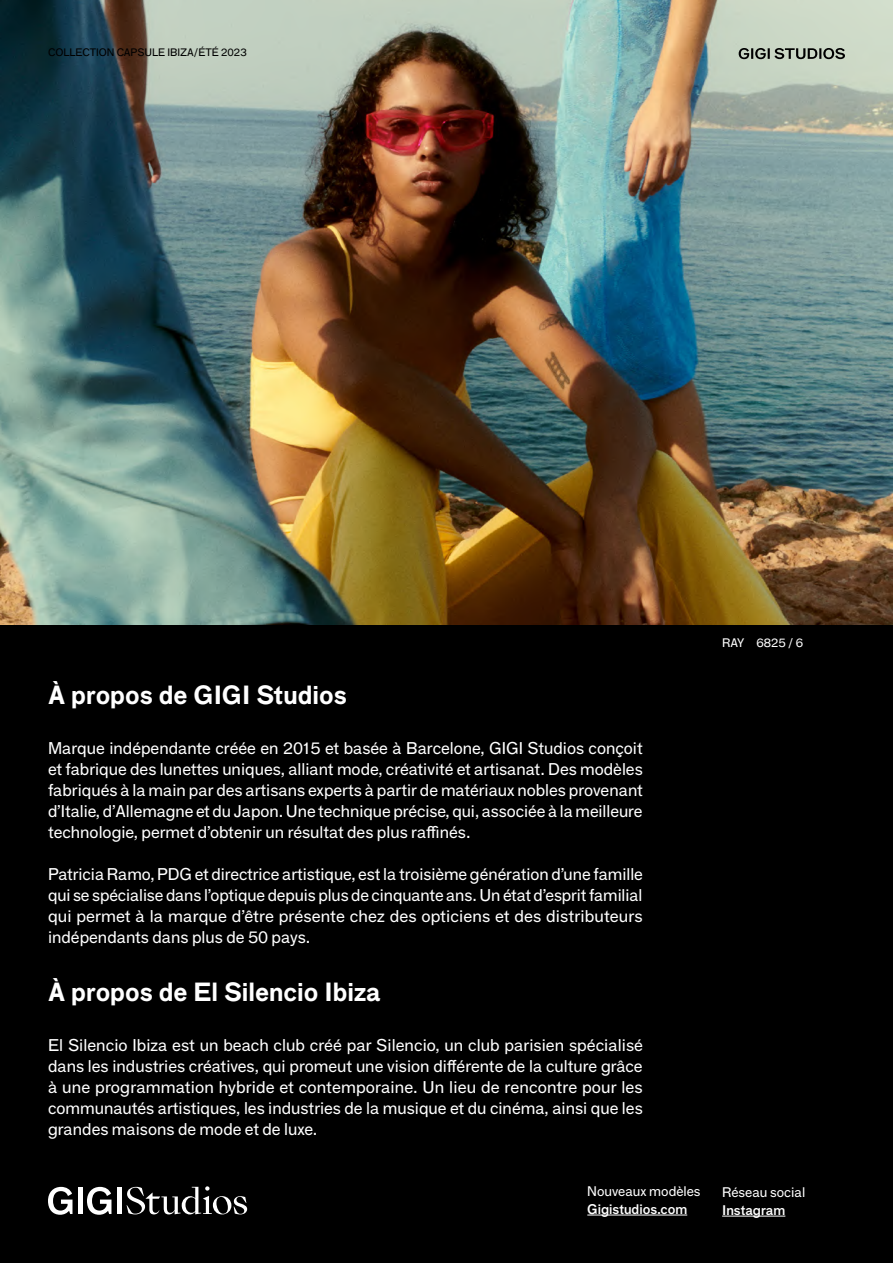
<style>
.page{position:relative;width:893px;height:1263px;background:#fff}
.page>*{position:absolute;margin:0;border:0;box-sizing:border-box;transform-origin:0 0}
.t1{font:700 25.5px "F Grotesk";color:#fff}
.t2{font:16.5px/21px "F Grotesk";color:#fff;text-align:justify}
.t3{font:13.5px "F Grotesk";color:#fff}
.t4{font:13.5px "F Grotesk Demi";color:#fff}
.t5{font:12px "F Grotesk";color:#fff}
.t6{font:10.5px "F Grotesk";color:#000}
</style>
<div class="page">
<img style="left:0;top:0;width:893px;height:625px">
<div style="left:0;top:625px;width:893px;height:638px;background:#000"></div>
<hr style="left:587px;top:1215px;width:100px;height:1px;background:#fff">
<hr style="left:722px;top:1216px;width:63px;height:1px;background:#fff">
<svg style="left:48px;top:1187px;width:24px;height:28px"></svg>
<div style="left:78px;top:1187px;width:5px;height:27px;background:#fff"></div>
<svg style="left:87px;top:1187px;width:24px;height:28px"></svg>
<div style="left:117px;top:1187px;width:5px;height:27px;background:#fff"></div>
<svg style="left:127px;top:1186px;width:120px;height:28px"></svg>
<p class="t6" style="left:48px;top:45px;width:200px">COLLECTION CAPSULE IBIZA/ÉTÉ 2023</p>
<h1 class="t1" style="left:48px;top:679px;width:300px">À propos de GIGI Studios</h1>
<p class="t2" style="left:48px;top:736px;width:596px">Marque indépendante créée en 2015 et basée à Barcelone, GIGI Studios conçoit et fabrique des lunettes uniques, alliant mode, créativité et artisanat. Des modèles fabriqués à la main par des artisans experts à partir de matériaux nobles provenant d’Italie, d’Allemagne et du Japon. Une technique précise, qui, associée à la meilleure technologie, permet d’obtenir un résultat des plus raffinés.</p>
<p class="t2" style="left:48px;top:862px;width:596px">Patricia Ramo, PDG et directrice artistique, est la troisième génération d’une famille qui se spécialise dans l’optique depuis plus de cinquante ans. Un état d’esprit familial qui permet à la marque d’être présente chez des opticiens et des distributeurs indépendants dans plus de 50 pays.</p>
<h1 class="t1" style="left:48px;top:977px;width:334px">À propos de El Silencio Ibiza</h1>
<p class="t2" style="left:48px;top:1033px;width:596px">El Silencio Ibiza est un beach club créé par Silencio, un club parisien spécialisé dans les industries créatives, qui promeut une vision différente de la culture grâce à une programmation hybride et contemporaine. Un lieu de rencontre pour les communautés artistiques, les industries de la musique et du cinéma, ainsi que les grandes maisons de mode et de luxe.</p>
<p class="t3" style="left:587px;top:1181px;width:115px">Nouveaux modèles</p>
<p class="t4" style="left:587px;top:1199px;width:101px">Gigistudios.com</p>
<p class="t5" style="left:722px;top:634px;width:83px">RAY 6825 / 6</p>
<p class="t3" style="left:722px;top:1182px;width:85px">Réseau social</p>
<p class="t4" style="left:722px;top:1200px;width:65px">Instagram</p>
</div>
